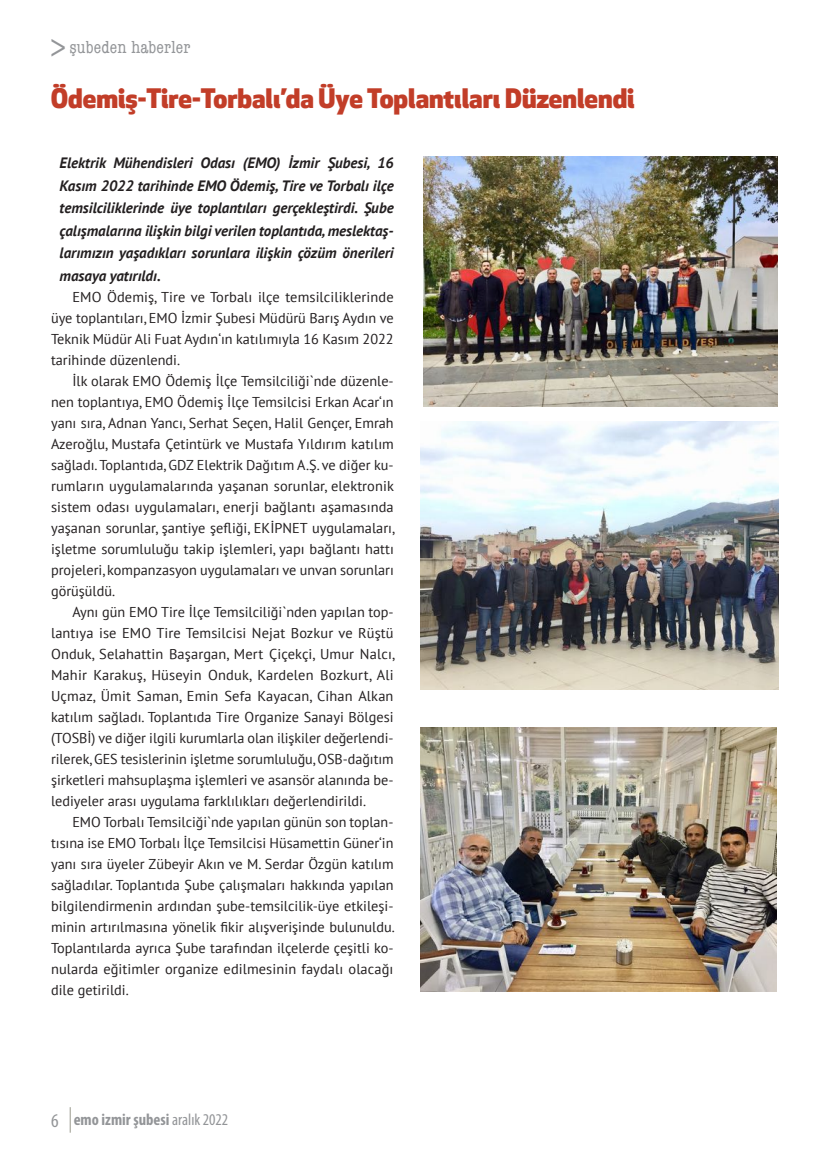
<style>
.page{position:relative;width:830px;height:1170px;background:#fff}
.page>*{position:absolute;margin:0;border:0;box-sizing:border-box;transform-origin:0 0}
.t1{font:33px "Apex New";color:#939598}
.t2{font:800 26.25px "Apex New";color:#c23d28}
.t3{font:condensed 18px "American Typewriter";letter-spacing:.01em;color:#939598}
.t4{font:700 condensed 16.5px "Myriad Pro";color:#939598}
.t5{font:italic 700 15px/22.5px "PT Sans";color:#231f20;text-align:justify}
.t6{font:14.25px/21px "PT Sans";color:#231f20;text-align:justify}
.s1{font-weight:400;font-size:19.5px}
.s2{font-weight:400}
</style>
<div class="page">
<svg style="left:70px;top:1107px;width:1px;height:25px"></svg>
<img style="left:423px;top:156px;width:353px;height:250px">
<img style="left:420px;top:421px;width:358px;height:268px">
<img style="left:420px;top:727px;width:355px;height:264px">
<h1 class="t1" style="left:50px;top:26px;width:18px">&gt;</h1>
<p class="t3" style="left:69px;top:37px;width:123px">şubeden haberler</p>
<h2 class="t2" style="left:51px;top:80px;width:585px">Ödemiş-Tire-Torbalı’da Üye Toplantıları Düzenlendi</h2>
<p class="t5" style="left:60px;top:152px;width:335px">Elektrik Mühendisleri Odası (EMO) İzmir Şubesi, 16<br>Kasım 2022 tarihinde EMO Ödemiş, Tire ve Torbalı ilçe temsilciliklerinde üye toplantıları gerçekleştirdi. Şube çalışmalarına ilişkin bilgi verilen toplantıda, meslektaş&shy;larımızın yaşadıkları sorunlara ilişkin çözüm önerileri masaya yatırıldı.</p>
<p class="t6" style="left:51px;top:286px;width:344px;text-indent:21px">EMO Ödemiş, Tire ve Torbalı ilçe temsilciliklerinde üye toplantıları, EMO İzmir Şubesi Müdürü Barış Aydın ve Teknik Müdür Ali Fuat Aydın‘ın katılımıyla 16 Kasım 2022 tarihinde düzenlendi.</p>
<p class="t6" style="left:51px;top:370px;width:345px;text-indent:21px">İlk olarak EMO Ödemiş İlçe Temsilciliği`nde düzenle&shy;nen toplantıya, EMO Ödemiş İlçe Temsilcisi Erkan Acar‘ın yanı sıra, Adnan Yancı, Serhat Seçen, Halil Gençer, Emrah Azeroğlu, Mustafa Çetintürk ve Mustafa Yıldırım katılım sağladı. Toplantıda, GDZ Elektrik Dağıtım A.Ş. ve diğer ku&shy;rumların uygulamalarında yaşanan sorunlar, elektronik sistem odası uygulamaları, enerji bağlantı aşamasında yaşanan sorunlar, şantiye şefliği, EKİPNET uygulamaları, işletme sorumluluğu takip işlemleri, yapı bağlantı hattı projeleri, kompanzasyon uygulamaları ve unvan sorunları görüşüldü.</p>
<p class="t6" style="left:51px;top:601px;width:345px;text-indent:21px">Aynı gün EMO Tire İlçe Temsilciliği`nden yapılan top&shy;lantıya ise EMO Tire Temsilcisi Nejat Bozkur ve Rüştü Onduk, Selahattin Başargan, Mert Çiçekçi, Umur Nalcı, Mahir Karakuş, Hüseyin Onduk, Kardelen Bozkurt, Ali Uçmaz, Ümit Saman, Emin Sefa Kayacan, Cihan Alkan katılım sağladı. Toplantıda Tire Organize Sanayi Bölgesi (TOSBİ) ve diğer ilgili kurumlarla olan ilişkiler değerlendi&shy;rilerek, GES tesislerinin işletme sorumluluğu, OSB-dağıtım şirketleri mahsuplaşma işlemleri ve asansör alanında be&shy;lediyeler arası uygulama farklılıkları değerlendirildi.</p>
<p class="t6" style="left:51px;top:811px;width:345px;text-indent:21px">EMO Torbalı Temsilciği`nde yapılan günün son toplan&shy;tısına ise EMO Torbalı İlçe Temsilcisi Hüsamettin Güner‘in yanı sıra üyeler Zübeyir Akın ve M. Serdar Özgün katılım sağladılar. Toplantıda Şube çalışmaları hakkında yapılan bilgilendirmenin ardından şube-temsilcilik-üye etkileşi&shy;minin artırılmasına yönelik fikir alışverişinde bulunuldu.<br>Toplantılarda ayrıca Şube tarafından ilçelerde çeşitli ko&shy;nularda eğitimler organize edilmesinin faydalı olacağı dile getirildi.</p>
<p class="t4" style="left:51px;top:1109px;width:179px"><span class="s1">6</span> emo izmir şubesi <span class="s2">aralık 2022</span></p>
</div>
